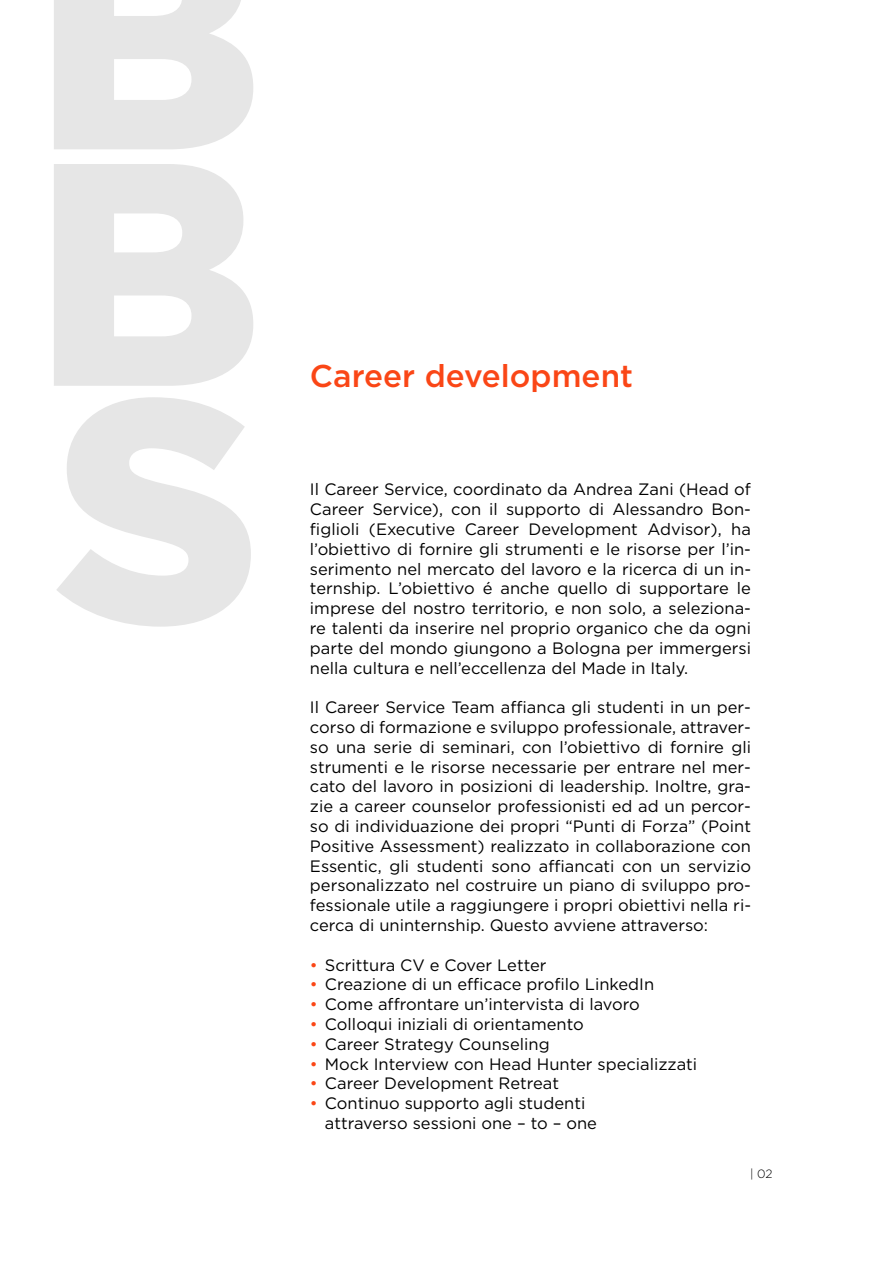
<style>
.page{position:relative;width:893px;height:1263px;background:#fff}
.page>*{position:absolute;margin:0;border:0;box-sizing:border-box;transform-origin:0 0}
.t1{font:500 31.5px "Gotham";color:#fa4616}
.t2{font:16.5px/19.8px "Gotham HTF";color:#000;text-align:justify}
.t3{font:300 12px "Gotham";color:#000}
.s1{color:#fa4616}
</style>
<div class="page">
<svg style="left:54px;top:0;width:199px;height:149px"></svg>
<svg style="left:54px;top:164px;width:199px;height:222px"></svg>
<svg style="left:56px;top:397px;width:195px;height:230px"></svg>
<h1 class="t1" style="left:310px;top:355px;width:325px">Career development</h1>
<p class="t2" style="left:310px;top:479px;width:443px">Il Career Service, coordinato da Andrea Zani (Head of Career Service), con il supporto di Alessandro Bon&shy;figlioli (Executive Career Development Advisor), ha l’obiettivo di fornire gli strumenti e le risorse per l’in&shy;serimento nel mercato del lavoro e la ricerca di un in&shy;ternship. L’obiettivo é anche quello di supportare le imprese del nostro territorio, e non solo, a seleziona&shy;re talenti da inserire nel proprio organico che da ogni parte del mondo giungono a Bologna per immergersi nella cultura e nell’eccellenza del Made in Italy.</p>
<p class="t2" style="left:310px;top:697px;width:443px">Il Career Service Team affianca gli studenti in un per&shy;corso di formazione e sviluppo professionale, attraver&shy;so una serie di seminari, con l’obiettivo di fornire gli strumenti e le risorse necessarie per entrare nel mer&shy;cato del lavoro in posizioni di leadership. Inoltre, gra&shy;zie a career counselor professionisti ed ad un percor&shy;so di individuazione dei propri “Punti di Forza” (Point Positive Assessment) realizzato in collaborazione con Essentic, gli studenti sono affiancati con un servizio personalizzato nel costruire un piano di sviluppo pro&shy;fessionale utile a raggiungere i propri obiettivi nella ri&shy;cerca di uninternship. Questo avviene attraverso:</p>
<p class="t2" style="left:310px;top:954px;width:238px"><span class="s1">•</span> Scrittura CV e Cover Letter</p>
<p class="t2" style="left:310px;top:974px;width:346px"><span class="s1">•</span> Creazione di un efficace profilo LinkedIn</p>
<p class="t2" style="left:310px;top:994px;width:331px"><span class="s1">•</span> Come affrontare un’intervista di lavoro</p>
<p class="t2" style="left:310px;top:1014px;width:275px"><span class="s1">•</span> Colloqui iniziali di orientamento</p>
<p class="t2" style="left:310px;top:1034px;width:241px"><span class="s1">•</span> Career Strategy Counseling</p>
<p class="t2" style="left:310px;top:1053px;width:389px"><span class="s1">•</span> Mock Interview con Head Hunter specializzati</p>
<p class="t2" style="left:310px;top:1073px;width:251px"><span class="s1">•</span> Career Development Retreat</p>
<p class="t2" style="left:325px;top:1093px;width:273px;text-indent:-15px"><span class="s1">•</span> Continuo supporto agli studenti attraverso sessioni one – to – one</p>
<p class="t3" style="left:750px;top:1166px;width:24px">| 02</p>
</div>
